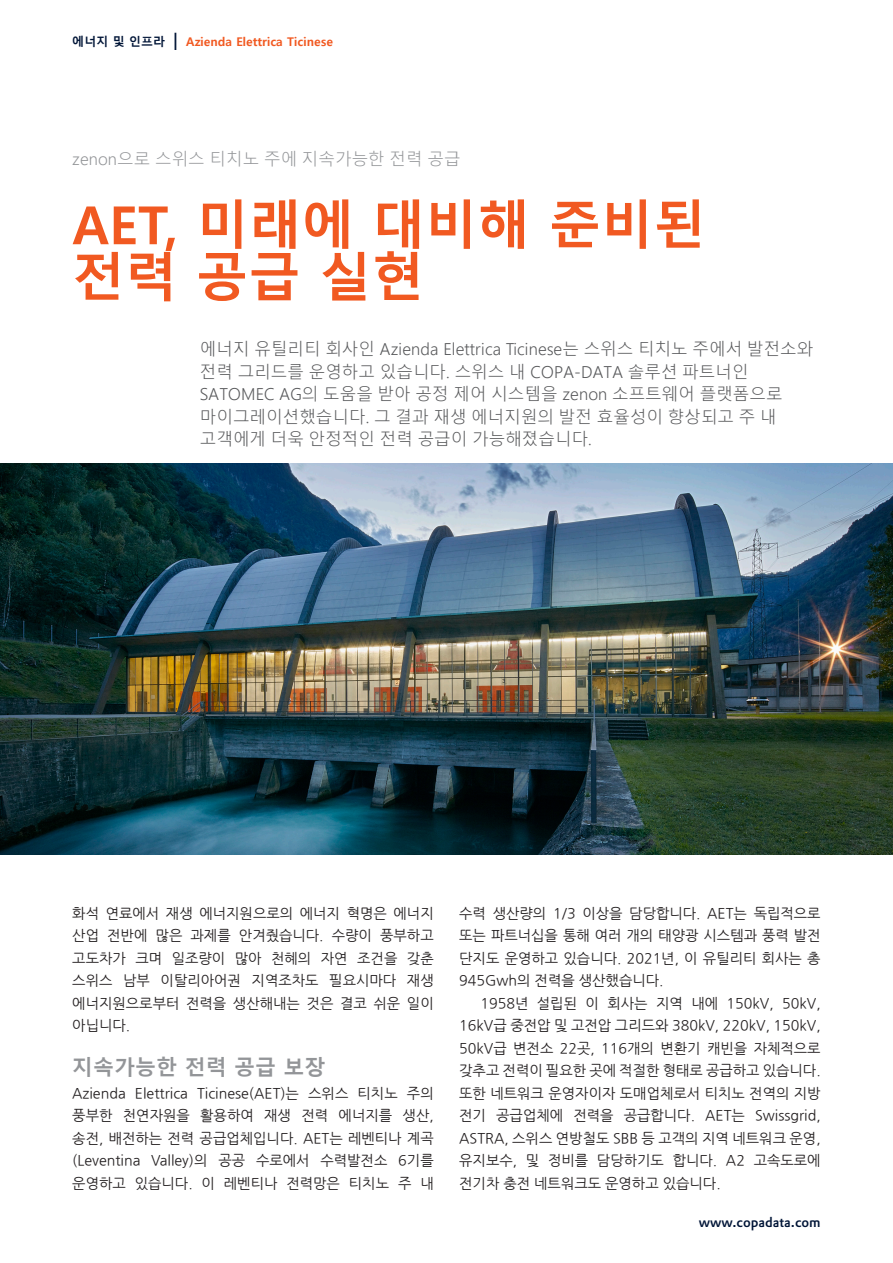
<style>
.page{position:relative;width:893px;height:1263px;background:#fff}
.page>*{position:absolute;margin:0;border:0;box-sizing:border-box;transform-origin:0 0}
.headline_orange_KR{font:700 52.5px/52.5px "Malgun Gothic";color:#f15921}
.headlines_in_copy_left_align_KR{font:700 21px "Malgun Gothic";color:#939598}
.lead_text_KR{font:300 16.5px/22.5px "Malgun Gothic";letter-spacing:.005em;color:#57585a}
.Kicker_KR{font:300 16.5px "Malgun Gothic";letter-spacing:.005em;color:#939598}
.copy_no_indent_KOREAN{font:14.25px/22.5px "Nanum Gothic";color:#231f20;text-align:justify}
.copy_indent_KOREAN{font:14.25px/22.5px "Nanum Gothic";color:#231f20;text-align:justify}
.t1{font:500 13.5px "DTL Prokyon TOT";color:#001537}
.t2{font:700 12px "Malgun Gothic";letter-spacing:.005em;color:#f15921}
.s1{color:#001537}
.s2{font-size:24px;color:#001537}
</style>
<div class="page">
<img style="left:0;top:463px;width:893px;height:392px">
<p class="t2" style="left:72px;top:34px;width:262px"><span class="s1">에너지 및 인프라</span> <span class="s2">I</span> Azienda Elettrica Ticinese</p>
<p class="Kicker_KR" style="left:72px;top:149px;width:390px">zenon으로 스위스 티치노 주에 지속가능한 전력 공급</p>
<p class="headline_orange_KR" style="left:72px;top:199px;width:635px">AET, 미래에 대비해 준비된 전력 공급 실현</p>
<p class="lead_text_KR" style="left:200px;top:338px;width:615px">에너지 유틸리티 회사인 Azienda Elettrica Ticinese는 스위스 티치노 주에서 발전소와 전력 그리드를 운영하고 있습니다. 스위스 내 COPA-DATA 솔루션 파트너인 SATOMEC AG의 도움을 받아 공정 제어 시스템을 zenon 소프트웨어 플랫폼으로 마이그레이션했습니다. 그 결과 재생 에너지원의 발전 효율성이 향상되고 주 내 고객에게 더욱 안정적인 전력 공급이 가능해졌습니다.</p>
<p class="copy_no_indent_KOREAN" style="left:72px;top:902px;width:363px">화석 연료에서 재생 에너지원으로의 에너지 혁명은 에너지 산업 전반에 많은 과제를 안겨줬습니다. 수량이 풍부하고 고도차가 크며 일조량이 많아 천혜의 자연 조건을 갖춘 스위스 남부 이탈리아어권 지역조차도 필요시마다 재생 에너지원으로부터 전력을 생산해내는 것은 결코 쉬운 일이 아닙니다.</p>
<p class="headlines_in_copy_left_align_KR" style="left:72px;top:1055px;width:255px">지속가능한 전력 공급 보장</p>
<p class="copy_no_indent_KOREAN" style="left:72px;top:1082px;width:363px">Azienda Elettrica Ticinese(AET)는 스위스 티치노 주의 풍부한 천연자원을 활용하여 재생 전력 에너지를 생산, 송전, 배전하는 전력 공급업체입니다. AET는 레벤티나 계곡 (Leventina Valley)의 공공 수로에서 수력발전소 6기를 운영하고 있습니다. 이 레벤티나 전력망은 티치노 주 내</p>
<p class="copy_no_indent_KOREAN" style="left:459px;top:902px;width:363px">수력 생산량의 1/3 이상을 담당합니다. AET는 독립적으로 또는 파트너십을 통해 여러 개의 태양광 시스템과 풍력 발전 단지도 운영하고 있습니다. 2021년, 이 유틸리티 회사는 총 945Gwh의 전력을 생산했습니다.</p>
<p class="copy_indent_KOREAN" style="left:459px;top:992px;width:363px;text-indent:21px">1958년 설립된 이 회사는 지역 내에 150kV, 50kV, 16kV급 중전압 및 고전압 그리드와 380kV, 220kV, 150kV, 50kV급 변전소 22곳, 116개의 변환기 캐빈을 자체적으로 갖추고 전력이 필요한 곳에 적절한 형태로 공급하고 있습니다. 또한 네트워크 운영자이자 도매업체로서 티치노 전역의 지방 전기 공급업체에 전력을 공급합니다. AET는 Swissgrid, ASTRA, 스위스 연방철도 SBB 등 고객의 지역 네트워크 운영, 유지보수, 및 정비를 담당하기도 합니다. A2 고속도로에 전기차 충전 네트워크도 운영하고 있습니다.</p>
<p class="t1" style="left:699px;top:1213px;width:124px">www.copadata.com</p>
</div>
